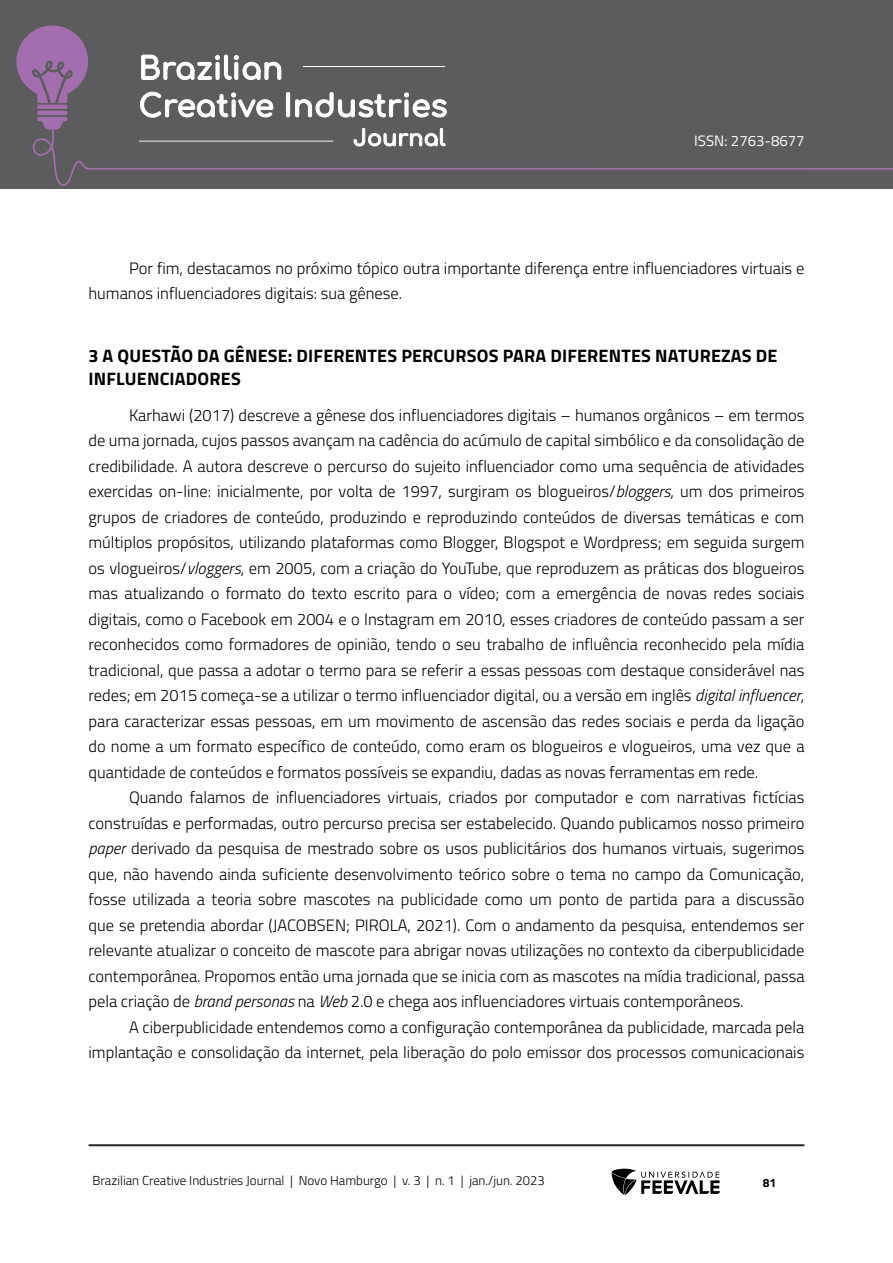
<style>
.page{position:relative;width:893px;height:1263px;background:#fff}
.page>*{position:absolute;margin:0;border:0;box-sizing:border-box;transform-origin:0 0}
.TITULO_1{font:700 18px/22.5px "Titillium Web";letter-spacing:.01em;color:#000}
.Corpo_de_texto{font:300 16.5px/25.5px "Titillium Web";color:#000;text-align:justify}
.t1{font:15px "Titillium Web";color:#fff}
.t2{font:300 13.05px "Titillium Web";color:#000}
.t3{font:700 12px "Titillium Web";color:#000}
.s1{font-style:italic}
</style>
<div class="page">
<div style="left:0;top:0;width:893px;height:188px;background:#5c5c5e"></div>
<hr style="left:37px;top:111px;width:30px;height:4px;background:#a36ead;border-radius:2px">
<svg style="left:37px;top:117px;width:30px;height:11px"></svg>
<hr style="left:37px;top:105px;width:30px;height:4px;background:#a36ead;border-radius:2px">
<svg style="left:16px;top:26px;width:72px;height:77px"></svg>
<svg style="left:32px;top:128px;width:861px;height:58px"></svg>
<hr style="left:89px;top:1144px;width:715px;height:2px;background:#282828">
<svg style="left:611px;top:1169px;width:109px;height:26px"></svg>
<svg style="left:141px;top:54px;width:141px;height:26px"></svg>
<svg style="left:140px;top:91px;width:134px;height:27px"></svg>
<svg style="left:285px;top:92px;width:162px;height:26px"></svg>
<svg style="left:353px;top:127px;width:93px;height:20px"></svg>
<hr style="left:303px;top:66px;width:142px;height:1px;background:#fff">
<hr style="left:139px;top:141px;width:194px;height:1px;background:#fff">
<p class="t1" style="left:694px;top:130px;width:112px">ISSN: 2763-8677</p>
<p class="Corpo_de_texto" style="left:88px;top:254px;width:717px;text-indent:40px">Por fim, destacamos no próximo tópico outra importante diferença entre influenciadores virtuais e humanos influenciadores digitais: sua gênese.</p>
<p class="TITULO_1" style="left:88px;top:344px;width:690px">3 A QUESTÃO DA GÊNESE: DIFERENTES PERCURSOS PARA DIFERENTES NATUREZAS DE<br>INFLUENCIADORES</p>
<p class="Corpo_de_texto" style="left:88px;top:401px;width:718px;text-indent:40px">Karhawi (2017) descreve a gênese dos influenciadores digitais – humanos orgânicos – em termos de uma jornada, cujos passos avançam na cadência do acúmulo de capital simbólico e da consolidação de credibilidade. A autora descreve o percurso do sujeito influenciador como uma sequência de atividades exercidas on-line: inicialmente, por volta de 1997, surgiram os blogueiros/<span class="s1">bloggers</span>, um dos primeiros grupos de criadores de conteúdo, produzindo e reproduzindo conteúdos de diversas temáticas e com múltiplos propósitos, utilizando plataformas como Blogger, Blogspot e Wordpress; em seguida surgem os vlogueiros/<span class="s1">vloggers</span>, em 2005, com a criação do YouTube, que reproduzem as práticas dos blogueiros mas atualizando o formato do texto escrito para o vídeo; com a emergência de novas redes sociais digitais, como o Facebook em 2004 e o Instagram em 2010, esses criadores de conteúdo passam a ser reconhecidos como formadores de opinião, tendo o seu trabalho de influência reconhecido pela mídia tradicional, que passa a adotar o termo para se referir a essas pessoas com destaque considerável nas redes; em 2015 começa-se a utilizar o termo influenciador digital, ou a versão em inglês <span class="s1">digital influencer</span>, para caracterizar essas pessoas, em um movimento de ascensão das redes sociais e perda da ligação do nome a um formato específico de conteúdo, como eram os blogueiros e vlogueiros, uma vez que a quantidade de conteúdos e formatos possíveis se expandiu, dadas as novas ferramentas em rede.</p>
<p class="Corpo_de_texto" style="left:88px;top:784px;width:717px;text-indent:40px">Quando falamos de influenciadores virtuais, criados por computador e com narrativas fictícias construídas e performadas, outro percurso precisa ser estabelecido. Quando publicamos nosso primeiro <span class="s1">paper</span> derivado da pesquisa de mestrado sobre os usos publicitários dos humanos virtuais, sugerimos que, não havendo ainda suficiente desenvolvimento teórico sobre o tema no campo da Comunicação, fosse utilizada a teoria sobre mascotes na publicidade como um ponto de partida para a discussão que se pretendia abordar (JACOBSEN; PIROLA, 2021). Com o andamento da pesquisa, entendemos ser relevante atualizar o conceito de mascote para abrigar novas utilizações no contexto da ciberpublicidade contemporânea. Propomos então uma jornada que se inicia com as mascotes na mídia tradicional, passa pela criação de <span class="s1">brand personas</span> na <span class="s1">Web</span> 2.0 e chega aos influenciadores virtuais contemporâneos.</p>
<p class="Corpo_de_texto" style="left:88px;top:1013px;width:717px;text-align:right">A ciberpublicidade entendemos como a configuração contemporânea da publicidade, marcada pela implantação e consolidação da internet, pela liberação do polo emissor dos processos comunicacionais</p>
<p class="t2" style="left:92px;top:1171px;width:454px">Brazilian Creative Industries Journal | Novo Hamburgo | v. 3 | n. 1 | jan./jun. 2023</p>
<p class="t3" style="left:763px;top:1174px;width:15px">81</p>
</div>
